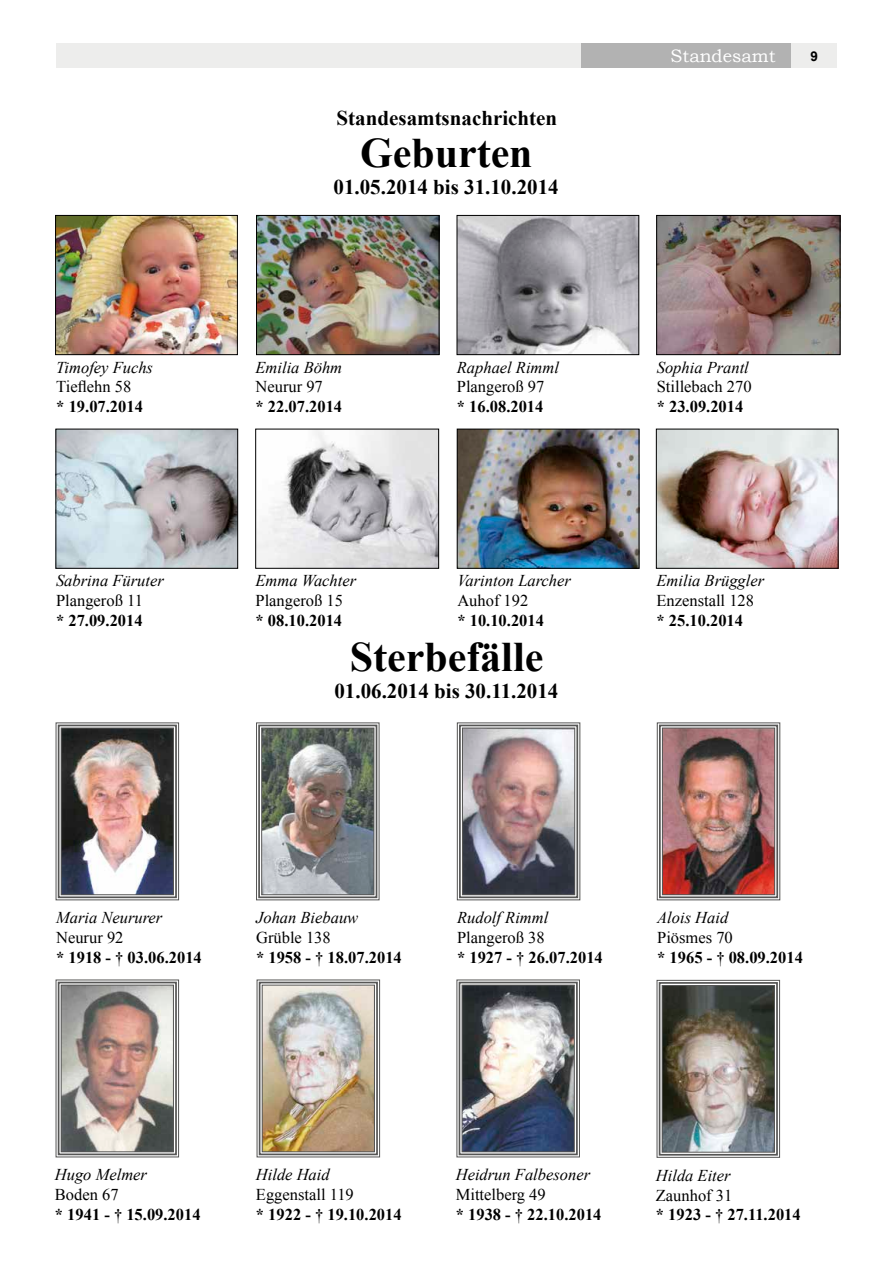
<style>
.page{position:relative;width:893px;height:1263px;background:#fff}
.page>*{position:absolute;margin:0;border:0;box-sizing:border-box;transform-origin:0 0}
.t1{font:700 42px "Times New Roman";color:#000}
.t2{font:700 21px "Times New Roman";color:#000}
.t3{font:18px "Bookman Old Style";color:#fff}
.t4{font:700 16.5px "Times New Roman";color:#000}
.t5{font:italic 16.5px "Times New Roman";color:#000}
.t6{font:16.5px "Times New Roman";color:#000}
.t7{font:700 13.5px "Arial";color:#000}
</style>
<div class="page">
<div style="left:56px;top:43px;width:781px;height:25px;background:#ededec"></div>
<div style="left:581px;top:43px;width:210px;height:25px;background:#b2b2b2"></div>
<img style="left:55px;top:722px;width:124px;height:179px">
<img style="left:57px;top:217px;width:179px;height:136px">
<div style="left:55px;top:215px;width:183px;height:140px;border:1px solid #000"></div>
<img style="left:258px;top:217px;width:179px;height:136px">
<div style="left:256px;top:215px;width:183px;height:140px;border:1px solid #000"></div>
<img style="left:459px;top:217px;width:178px;height:136px">
<div style="left:457px;top:215px;width:182px;height:140px;border:1px solid #000"></div>
<img style="left:258px;top:431px;width:179px;height:135px">
<img style="left:658px;top:217px;width:180px;height:136px">
<div style="left:656px;top:215px;width:184px;height:140px;border:1px solid #000"></div>
<img style="left:256px;top:722px;width:124px;height:179px">
<img style="left:456px;top:722px;width:125px;height:179px">
<img style="left:656px;top:722px;width:125px;height:179px">
<img style="left:459px;top:431px;width:178px;height:135px">
<div style="left:457px;top:429px;width:182px;height:139px;border:1px solid #000"></div>
<img style="left:58px;top:431px;width:178px;height:135px">
<svg style="left:55px;top:979px;width:124px;height:179px"></svg>
<img style="left:256px;top:979px;width:124px;height:179px">
<img style="left:456px;top:979px;width:124px;height:179px">
<img style="left:658px;top:431px;width:178px;height:135px">
<img style="left:656px;top:979px;width:124px;height:179px">
<p class="t5" style="left:56px;top:356px;width:98px">Timofey Fuchs</p>
<p class="t6" style="left:56px;top:376px;width:77px">Tieflehn 58</p>
<p class="t4" style="left:56px;top:395px;width:88px">* 19.07.2014</p>
<p class="t5" style="left:56px;top:569px;width:109px">Sabrina Füruter</p>
<p class="t6" style="left:56px;top:589px;width:88px">Plangeroß 11</p>
<p class="t4" style="left:56px;top:609px;width:88px">* 27.09.2014</p>
<p class="t2" style="left:337px;top:104px;width:222px">Standesamtsnachrichten</p>
<h1 class="t1" style="left:360px;top:123px;width:174px">Geburten</h1>
<p class="t2" style="left:333px;top:172px;width:227px">01.05.2014 bis 31.10.2014</p>
<p class="t5" style="left:256px;top:356px;width:88px">Emilia Böhm</p>
<p class="t6" style="left:256px;top:376px;width:69px">Neurur 97</p>
<p class="t4" style="left:256px;top:395px;width:88px">* 22.07.2014</p>
<p class="t5" style="left:256px;top:569px;width:102px">Emma Wachter</p>
<p class="t6" style="left:256px;top:589px;width:89px">Plangeroß 15</p>
<p class="t4" style="left:256px;top:609px;width:88px">* 08.10.2014</p>
<p class="t5" style="left:457px;top:356px;width:104px">Raphael Rimml</p>
<p class="t6" style="left:457px;top:376px;width:89px">Plangeroß 97</p>
<p class="t4" style="left:457px;top:395px;width:88px">* 16.08.2014</p>
<p class="t5" style="left:457px;top:569px;width:115px">Varinton Larcher</p>
<p class="t6" style="left:457px;top:589px;width:73px">Auhof 192</p>
<p class="t4" style="left:457px;top:609px;width:88px">* 10.10.2014</p>
<h1 class="t1" style="left:350px;top:628px;width:195px">Sterbefälle</h1>
<p class="t2" style="left:334px;top:676px;width:226px">01.06.2014 bis 30.11.2014</p>
<p class="t3" style="left:671px;top:44px;width:107px">Standesamt</p>
<p class="t7" style="left:810px;top:47px;width:9px">9</p>
<p class="t5" style="left:657px;top:356px;width:94px">Sophia Prantl</p>
<p class="t6" style="left:657px;top:376px;width:96px">Stillebach 270</p>
<p class="t4" style="left:657px;top:395px;width:88px">* 23.09.2014</p>
<p class="t5" style="left:656px;top:569px;width:109px">Emilia Brüggler</p>
<p class="t6" style="left:656px;top:589px;width:99px">Enzenstall 128</p>
<p class="t4" style="left:656px;top:609px;width:88px">* 25.10.2014</p>
<p class="t5" style="left:56px;top:906px;width:108px">Maria Neururer</p>
<p class="t6" style="left:56px;top:926px;width:69px">Neurur 92</p>
<p class="t4" style="left:56px;top:946px;width:147px">* 1918 - † 03.06.2014</p>
<p class="t5" style="left:256px;top:906px;width:104px">Johan Biebauw</p>
<p class="t6" style="left:256px;top:926px;width:76px">Grüble 138</p>
<p class="t4" style="left:256px;top:946px;width:147px">* 1958 - † 18.07.2014</p>
<p class="t5" style="left:457px;top:906px;width:93px">Rudolf Rimml</p>
<p class="t6" style="left:457px;top:926px;width:89px">Plangeroß 38</p>
<p class="t4" style="left:457px;top:946px;width:147px">* 1927 - † 26.07.2014</p>
<p class="t5" style="left:657px;top:906px;width:73px">Alois Haid</p>
<p class="t6" style="left:657px;top:926px;width:77px">Piösmes 70</p>
<p class="t4" style="left:657px;top:946px;width:147px">* 1965 - † 08.09.2014</p>
<p class="t5" style="left:55px;top:1163px;width:94px">Hugo Melmer</p>
<p class="t6" style="left:55px;top:1184px;width:65px">Boden 67</p>
<p class="t4" style="left:55px;top:1203px;width:147px">* 1941 - † 15.09.2014</p>
<p class="t5" style="left:256px;top:1163px;width:75px">Hilde Haid</p>
<p class="t6" style="left:256px;top:1184px;width:99px">Eggenstall 119</p>
<p class="t4" style="left:256px;top:1203px;width:147px">* 1922 - † 19.10.2014</p>
<p class="t5" style="left:456px;top:1163px;width:136px">Heidrun Falbesoner</p>
<p class="t6" style="left:456px;top:1184px;width:91px">Mittelberg 49</p>
<p class="t4" style="left:456px;top:1203px;width:147px">* 1938 - † 22.10.2014</p>
<p class="t5" style="left:656px;top:1164px;width:76px">Hilda Eiter</p>
<p class="t6" style="left:656px;top:1184px;width:78px">Zaunhof 31</p>
<p class="t4" style="left:656px;top:1203px;width:146px">* 1923 - † 27.11.2014</p>
</div>
